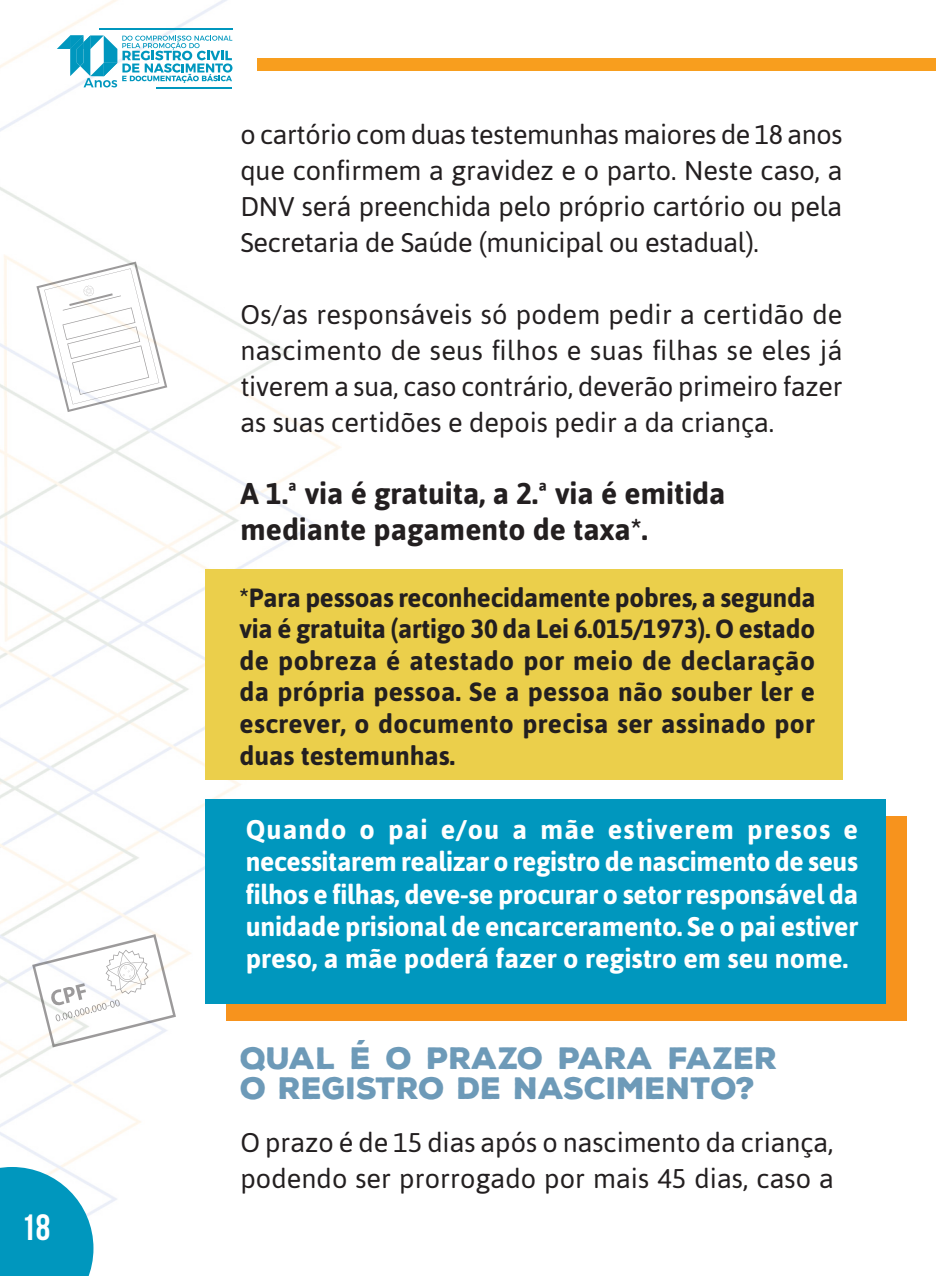
<style>
.page{position:relative;width:936px;height:1276px;background:#fff}
.page>*{position:absolute;margin:0;border:0;box-sizing:border-box;transform-origin:0 0}
.t1{font:36.6px "Bebas Neue";color:#fff}
.t2{font:700 30px/36px "Asap";color:#231f20}
.t3{font:900 30px/30px "Nexa Rust Sans";color:#6d9ab8}
.t4{font:27px/36px "Asap";color:#231f20;text-align:justify}
.t5{font:700 27px/32.4px "Asap";color:#fff;text-align:justify}
.t6{font:700 26.4px/31.5px "Asap";letter-spacing:.015em;color:#231f20;text-align:justify}
</style>
<div class="page">
<img style="left:0;top:0;width:341px;height:1256px">
<svg style="left:0;top:1167px;width:93px;height:109px;background:#23a5c6"></svg>
<div style="left:257px;top:58px;width:678px;height:13px;background:#f89e1e"></div>
<hr style="left:99px;top:28px;width:133px;height:1px;background:#0097be">
<hr style="left:156px;top:87px;width:76px;height:2px;background:#0097be">
<svg style="left:57px;top:35px;width:175px;height:52px"></svg>
<div style="left:226px;top:816px;width:681px;height:204px;background:#f7931d"></div>
<div style="left:205px;top:569px;width:637px;height:210px;background:#ebcf4b"></div>
<div style="left:205px;top:799px;width:680px;height:205px;background:#0097be"></div>
<svg style="left:36px;top:261px;width:131px;height:151px"></svg>
<svg style="left:32px;top:934px;width:144px;height:113px"></svg>
<h1 class="t1" style="left:21px;top:1206px;width:30px">18</h1>
<p class="t4" style="left:240px;top:116px;width:603px">o cartório com duas testemunhas maiores de 18 anos que confirmem a gravidez e o parto. Neste caso, a DNV será preenchida pelo próprio cartório ou pela Secretaria de Saúde (municipal ou estadual).</p>
<p class="t4" style="left:240px;top:296px;width:603px">Os/as responsáveis só podem pedir a certidão de nascimento de seus filhos e suas filhas se eles já tiverem a sua, caso contrário, deverão primeiro fazer as suas certidões e depois pedir a da criança.</p>
<p class="t2" style="left:240px;top:475px;width:486px">A 1.ª via é gratuita, a 2.ª via é emitida mediante pagamento de taxa*.</p>
<p class="t6" style="left:239px;top:581px;width:577px">*Para pessoas reconhecidamente pobres, a segunda via é gratuita (artigo 30 da Lei 6.015/1973). O estado de pobreza é atestado por meio de declaração da própria pessoa. Se a pessoa não souber ler e escrever, o documento precisa ser assinado por duas testemunhas.</p>
<p class="t5" style="left:246px;top:813px;width:614px">Quando o pai e/ou a mãe estiverem presos e necessitarem realizar o registro de nascimento de seus filhos e filhas, deve-se procurar o setor responsável da unidade prisional de encarceramento. Se o pai estiver preso, a mãe poderá fazer o registro em seu nome.</p>
<p class="t3" style="left:240px;top:1043px;width:538px">QUAL É O PRAZO PARA FAZER<br>O REGISTRO DE NASCIMENTO?</p>
<p class="t4" style="left:240px;top:1124px;width:595px">O prazo é de 15 dias após o nascimento da criança, podendo ser prorrogado por mais 45 dias, caso a</p>
</div>
